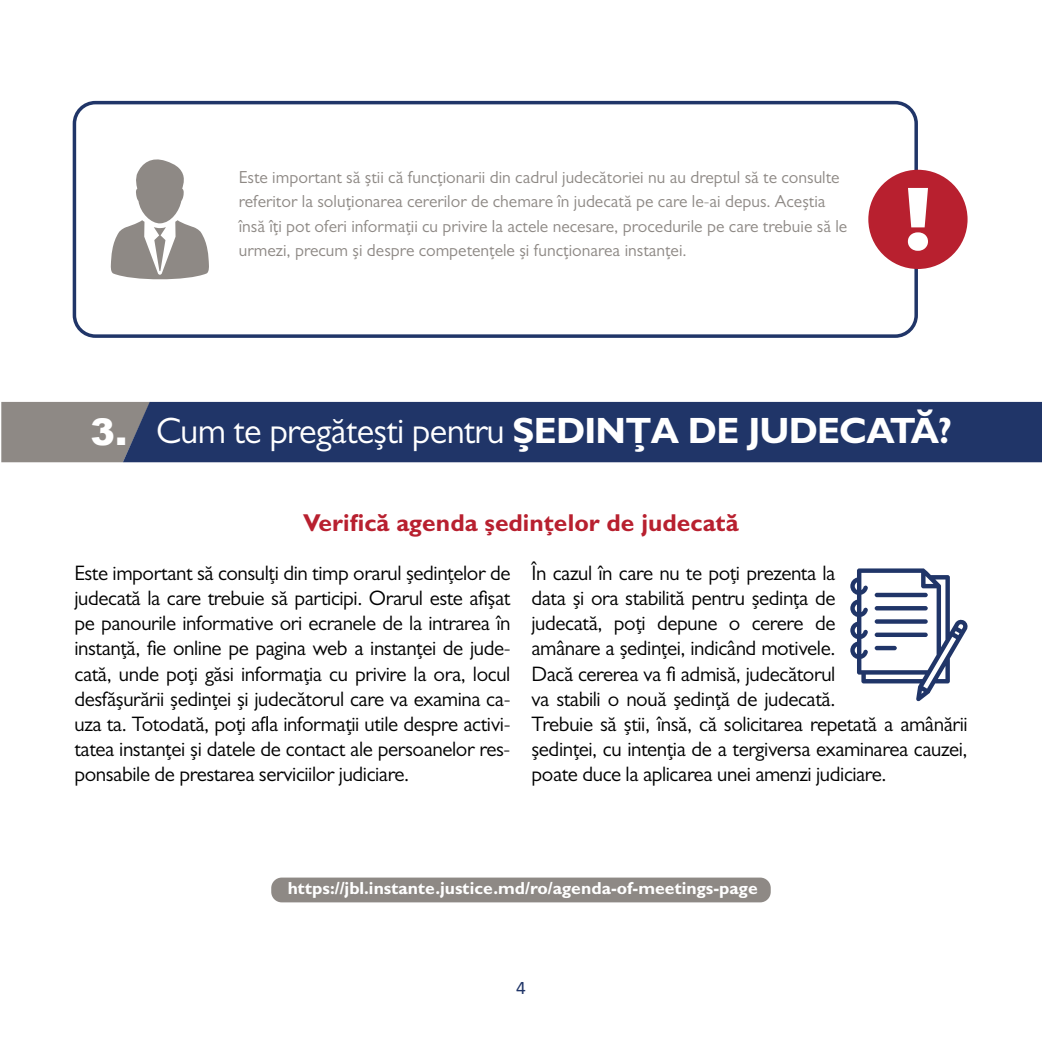
<style>
.page{position:relative;width:1042px;height:1042px;background:#fff}
.page>*{position:absolute;margin:0;border:0;box-sizing:border-box;transform-origin:0 0}
.t1{font:36.75px "Gill Sans";letter-spacing:-.02em;color:#fff}
.t2{font:700 24.5px "Gill Sans";color:#b8202f}
.t3{font:21px/25.2px "Gill Sans";letter-spacing:-.02em;color:#000;text-align:justify}
.t4{font:19.25px "Calibri";color:#203568}
.t5{font:17.5px/24.5px "Gill Sans";color:#8e8985}
.t6{font:700 17.5px "Gill Sans";color:#fff}
.s1{font-family:"Arial";font-weight:900}
.s2{font-weight:700}
</style>
<div class="page">
<div style="left:73px;top:101px;width:845px;height:237px;border:4px solid #203568;border-radius:21px"></div>
<svg style="left:111px;top:159px;width:98px;height:121px"></svg>
<div style="left:868px;top:170px;width:99px;height:99px;background:#b8202f;border-radius:50%"></div>
<svg style="left:908px;top:188px;width:20px;height:63px"></svg>
<div style="left:1px;top:402px;width:122px;height:60px;background:#8e8985"></div>
<div style="left:123px;top:402px;width:919px;height:60px;background:#203568"></div>
<div style="left:271px;top:877px;width:500px;height:25px;background:#8e8985;border-radius:10px"></div>
<svg style="left:850px;top:568px;width:118px;height:133px"></svg>
<p class="t5" style="left:239px;top:165px;width:610px">Este important să știi că funcționarii din cadrul judecătoriei nu au dreptul să te consulte referitor la soluționarea cererilor de chemare în judecată pe care le-ai depus. Aceștia însă îți pot oferi informații cu privire la actele necesare, procedurile pe care trebuie să le urmezi, precum și despre competențele și funcționarea instanței.</p>
<h1 class="t1" style="left:91px;top:410px;width:863px"><span class="s1">3.</span> Cum te pregătești pentru <span class="s2">ȘEDINȚA DE JUDECATĂ?</span></h1>
<p class="t2" style="left:303px;top:508px;width:437px">Verifică agenda ședințelor de judecată</p>
<p class="t3" style="left:74px;top:560px;width:438px">Este important să consulți din timp orarul ședințelor de judecată la care trebuie să participi. Orarul este afișat pe panourile informative ori ecranele de la intrarea în instanță, fie online pe pagina web a instanței de jude&shy;cată, unde poți găsi informația cu privire la ora, locul desfășurării ședinței și judecătorul care va examina ca&shy;uza ta. Totodată, poți afla informații utile despre activi&shy;tatea instanței și datele de contact ale persoanelor res&shy;ponsabile de prestarea serviciilor judiciare.</p>
<p class="t3" style="left:531px;top:560px;width:438px;text-align:left">În cazul în care nu te poți prezenta la<br>data și ora stabilită pentru ședința de<br>judecată, poți depune o cerere de<br>amânare a ședinței, indicând motivele.<br>Dacă cererea va fi admisă, judecătorul<br>va stabili o nouă ședință de judecată.<br>Trebuie să știi, însă, că solicitarea repetată a amânării ședinței, cu intenția de a tergiversa examinarea cauzei, poate duce la aplicarea unei amenzi judiciare.</p>
<p class="t6" style="left:288px;top:877px;width:472px">https://jbl.instante.justice.md/ro/agenda-of-meetings-page</p>
<p class="t4" style="left:516px;top:974px;width:11px">4</p>
</div>
